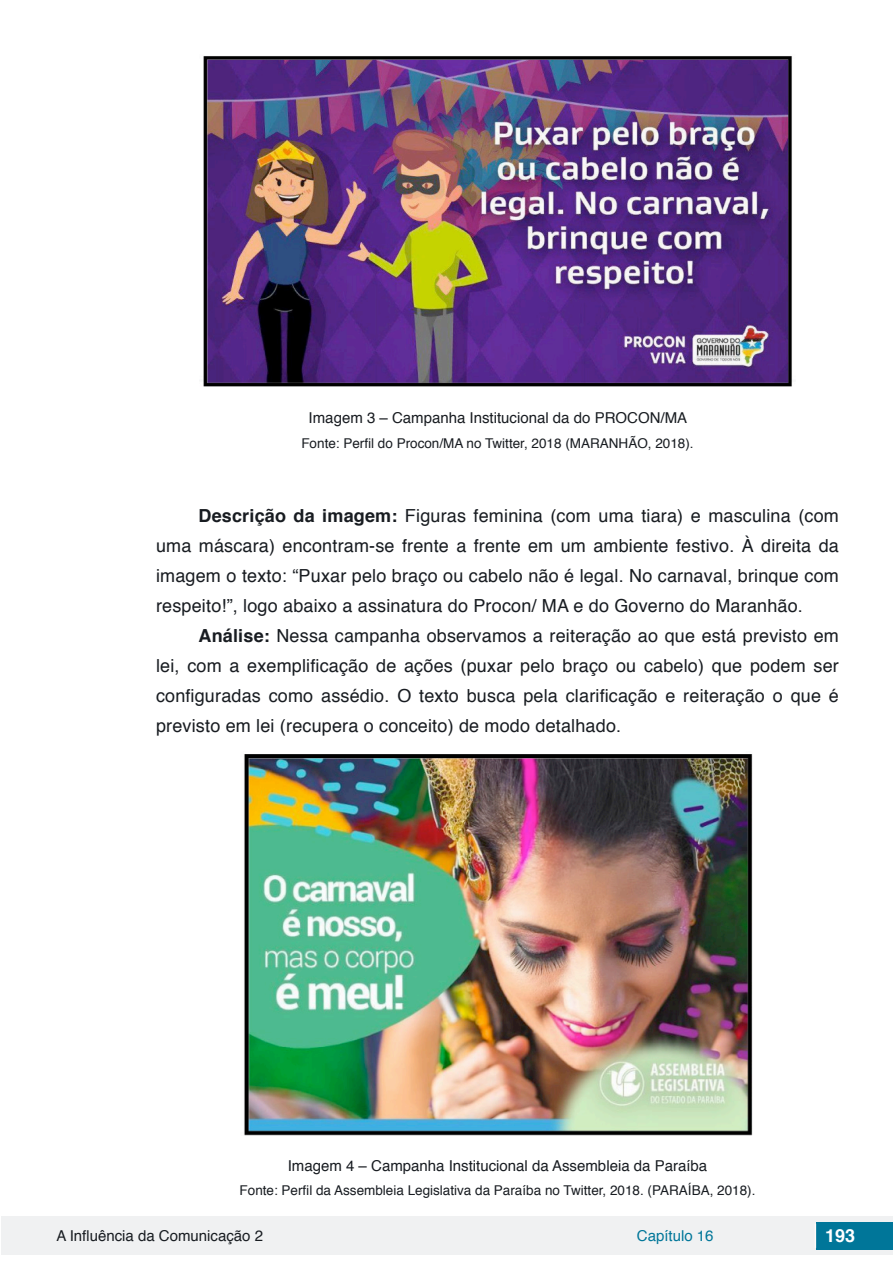
<style>
.page{position:relative;width:893px;height:1263px;background:#fff}
.page>*{position:absolute;margin:0;border:0;box-sizing:border-box;transform-origin:0 0}
.txt{font:18px/30px "Helvetica";letter-spacing:.01em;color:#181c21;text-align:justify}
.t1{font:700 18px "Helvetica";color:#fff}
.ref_tabelas{font:15px "Helvetica";color:#181c21}
.t2{font:15px "Helvetica";color:#007699}
.tab_fonte{font:13.5px "Helvetica";color:#181c21}
.s1{font-weight:700}
</style>
<div class="page">
<div style="left:1px;top:1216px;width:891px;height:38px;background:#f0f1f2"></div>
<div style="left:816px;top:1222px;width:77px;height:27px;background:#007699"></div>
<svg style="left:815px;top:1224px;width:1px;height:24px"></svg>
<img style="left:203px;top:56px;width:590px;height:331px">
<img style="left:244px;top:754px;width:509px;height:382px">
<p class="ref_tabelas" style="left:309px;top:406px;width:380px">Imagem 3 – Campanha Institucional da do PROCON/MA</p>
<p class="tab_fonte" style="left:301px;top:433px;width:394px">Fonte: Perfil do Procon/MA no Twitter, 2018 (MARANHÃO, 2018).</p>
<p class="txt" style="left:156px;top:501px;width:684px;text-indent:43px"><span class="s1">Descrição da imagem:</span> Figuras feminina (com uma tiara) e masculina (com uma máscara) encontram-se frente a frente em um ambiente festivo. À direita da imagem o texto: “Puxar pelo braço ou cabelo não é legal. No carnaval, brinque com respeito!”, logo abaixo a assinatura do Procon/ MA e do Governo do Maranhão.</p>
<p class="txt" style="left:156px;top:621px;width:684px;text-indent:43px"><span class="s1">Análise:</span> Nessa campanha observamos a reiteração ao que está previsto em lei, com a exemplificação de ações (puxar pelo braço ou cabelo) que podem ser configuradas como assédio. O texto busca pela clarificação e reiteração o que é previsto em lei (recupera o conceito) de modo detalhado.</p>
<p class="ref_tabelas" style="left:288px;top:1154px;width:421px">Imagem 4 – Campanha Institucional da Assembleia da Paraíba</p>
<p class="tab_fonte" style="left:240px;top:1180px;width:517px">Fonte: Perfil da Assembleia Legislativa da Paraíba no Twitter, 2018. (PARAÍBA, 2018).</p>
<p class="ref_tabelas" style="left:56px;top:1224px;width:208px">A Influência da Comunicação 2</p>
<p class="t2" style="left:637px;top:1224px;width:78px">Capítulo 16</p>
<p class="t1" style="left:825px;top:1221px;width:32px">193</p>
</div>
